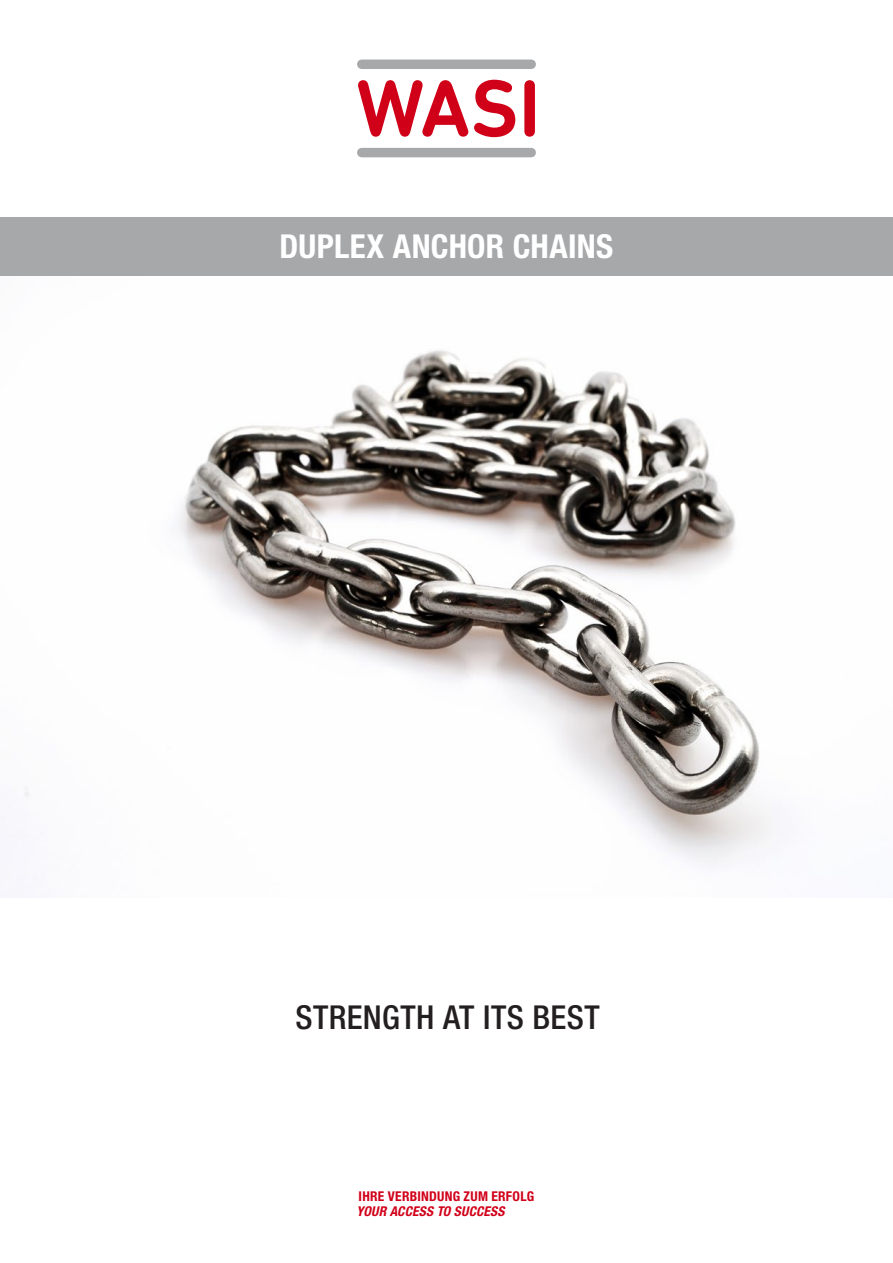
<style>
.page{position:relative;width:893px;height:1263px;background:#fff}
.page>*{position:absolute;margin:0;border:0;box-sizing:border-box;transform-origin:0 0}
.t1{font:700 condensed 33px "Helvetica Neue LT Std";letter-spacing:.005em;color:#fff}
.t2{font:500 condensed 33px "Helvetica Neue LT Std";letter-spacing:.015em;color:#231f20}
.t3{font:700 condensed 13.5px "Helvetica Neue LT Std";letter-spacing:.02em;color:#d10019}
.t4{font:italic 700 condensed 13.5px "Helvetica Neue LT Std";letter-spacing:.02em;color:#d10019}
</style>
<div class="page">
<div style="left:0;top:217px;width:893px;height:59px;background:#a7a8aa"></div>
<svg style="left:358px;top:80px;width:110px;height:57px"></svg>
<div style="left:357px;top:60px;width:179px;height:9px;background:#a7a8aa;border-radius:5px"></div>
<div style="left:357px;top:148px;width:179px;height:9px;background:#a7a8aa;border-radius:5px"></div>
<svg style="left:474px;top:80px;width:41px;height:57px"></svg>
<div style="left:524px;top:80px;width:11px;height:57px;background:#d10019;border-radius:5px"></div>
<img style="left:24px;top:350px;width:748px;height:517px">
<h1 class="t1" style="left:280px;top:227px;width:335px">DUPLEX ANCHOR CHAINS</h1>
<h1 class="t2" style="left:295px;top:998px;width:306px">STRENGTH AT ITS BEST</h1>
<p class="t3" style="left:359px;top:1188px;width:177px">IHRE VERBINDUNG ZUM ERFOLG</p>
<p class="t4" style="left:357px;top:1203px;width:150px">YOUR ACCESS TO SUCCESS</p>
</div>
